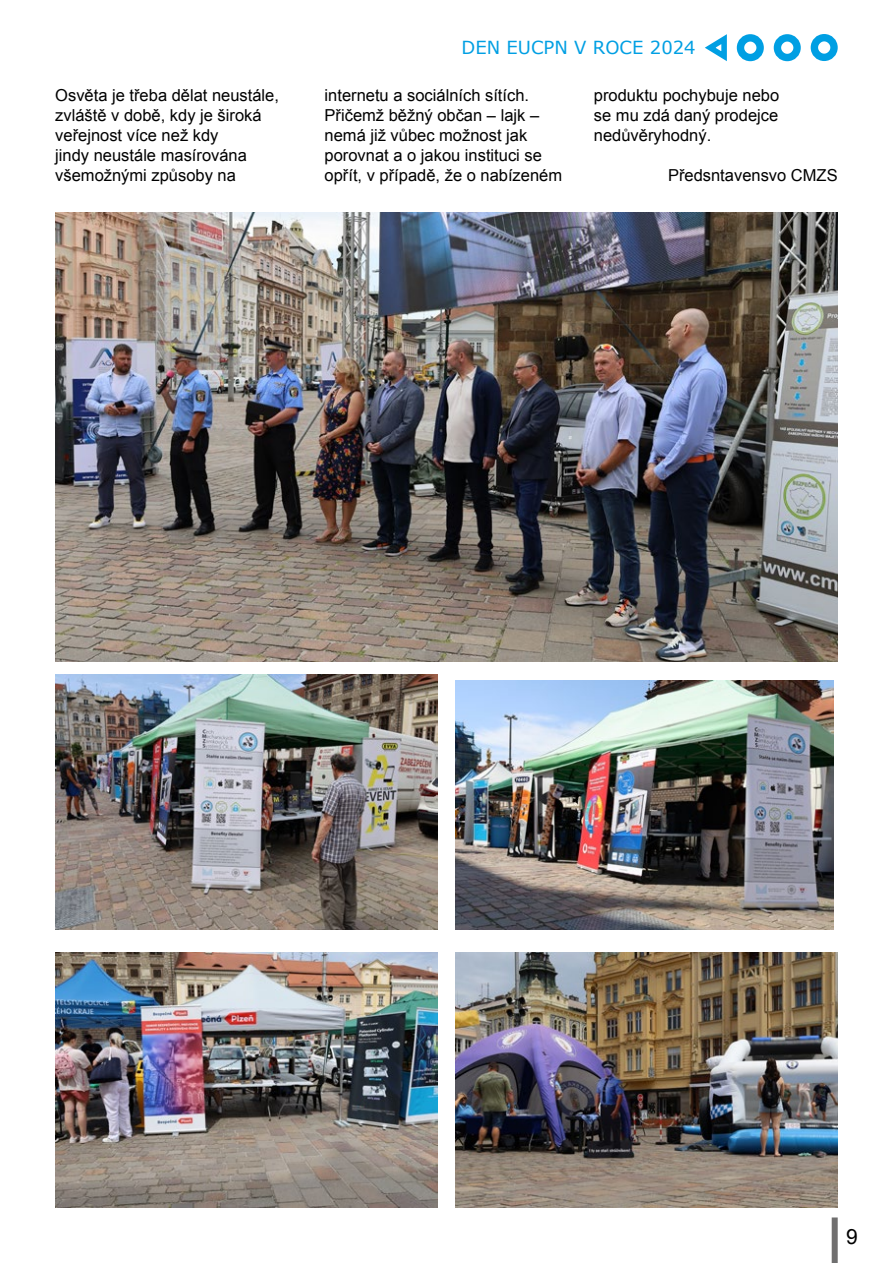
<style>
.page{position:relative;width:893px;height:1263px;background:#fff}
.page>*{position:absolute;margin:0;border:0;box-sizing:border-box;transform-origin:0 0}
.t1{font:21px "Arial";color:#000}
.t2{font:18px "Verdana";color:#009fe3}
.t3{font:16.5px/19.8px "Arial";color:#000}
</style>
<div class="page">
<div style="left:832px;top:1217px;width:6px;height:46px;background:#706f6f"></div>
<div style="left:811px;top:34px;width:27px;height:27px;border:7px solid #009fe3;border-radius:50%"></div>
<div style="left:774px;top:34px;width:27px;height:27px;border:7px solid #009fe3;border-radius:50%"></div>
<div style="left:737px;top:34px;width:27px;height:27px;border:7px solid #009fe3;border-radius:50%"></div>
<svg style="left:705px;top:34px;width:22px;height:27px"></svg>
<img style="left:55px;top:952px;width:383px;height:256px">
<img style="left:455px;top:952px;width:383px;height:256px">
<img style="left:55px;top:674px;width:383px;height:255px">
<img style="left:455px;top:680px;width:378px;height:249px">
<img style="left:55px;top:213px;width:783px;height:448px">
<p class="t2" style="left:461px;top:36px;width:236px">DEN EUCPN V ROCE 2024</p>
<p class="t3" style="left:55px;top:86px;width:225px">Osvěta je třeba dělat neustále, zvláště v době, kdy je široká veřejnost více než kdy<br>jindy neustále masírována všemožnými způsoby na</p>
<p class="t3" style="left:325px;top:86px;width:239px">internetu a sociálních sítích.<br>Přičemž běžný občan – lajk – nemá již vůbec možnost jak porovnat a o jakou instituci se opřít, v případě, že o nabízeném</p>
<p class="t3" style="left:594px;top:86px;width:187px;text-align:justify">produktu pochybuje nebo se mu zdá daný prodejce nedůvěryhodný.</p>
<p class="t3" style="left:668px;top:165px;width:171px">Předsntavensvo CMZS</p>
<p class="t1" style="left:846px;top:1223px;width:13px">9</p>
</div>
